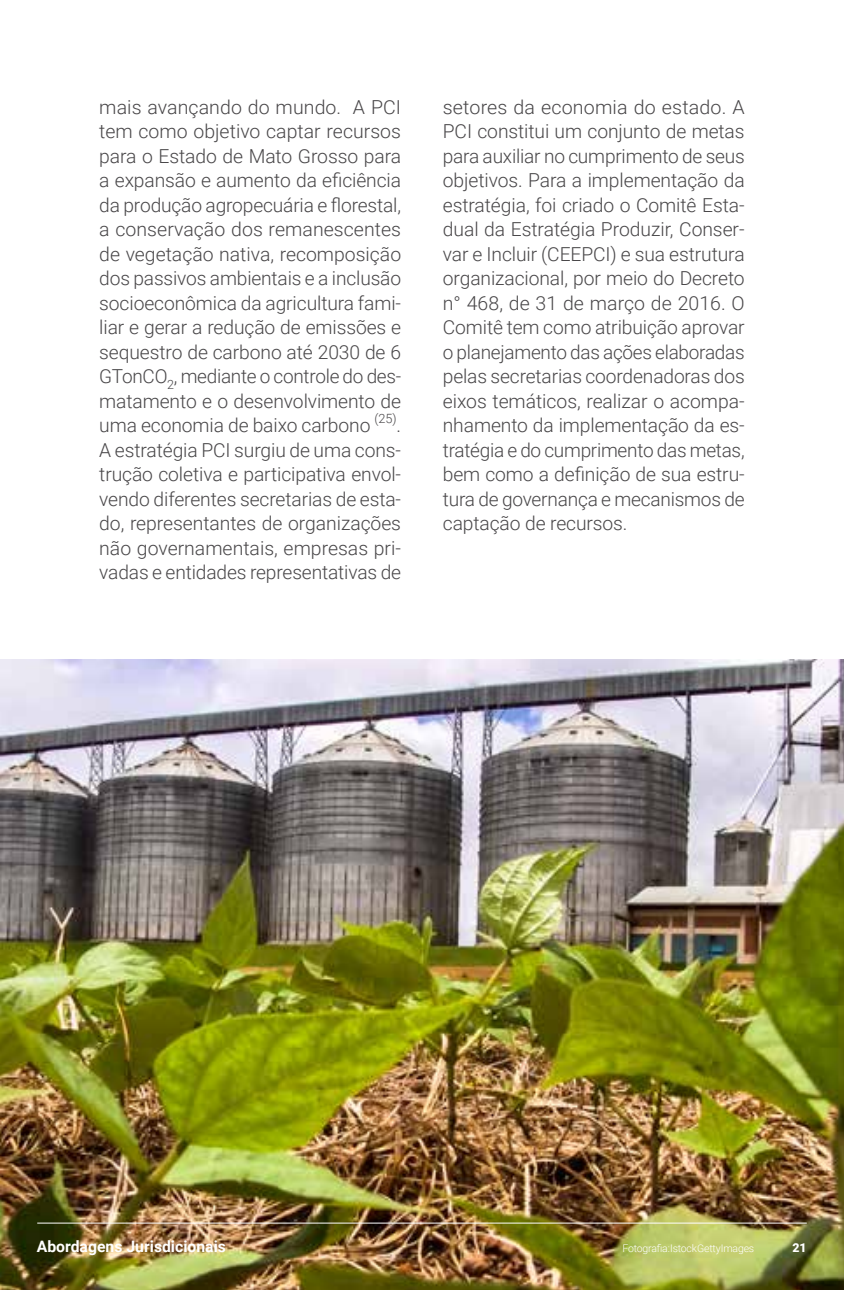
<style>
.page{position:relative;width:844px;height:1290px;background:#fff}
.page>*{position:absolute;margin:0;border:0;box-sizing:border-box;transform-origin:0 0}
.t1{font:300 19.25px/24.5px "Roboto";letter-spacing:-.005em;color:#484648;text-align:justify}
.t2{font:700 15.75px "Roboto";color:#fff}
.t3{font:300 12.78px "Roboto";color:#484648}
.t4{font:900 12.25px "Roboto";color:#fff}
.t5{font:300 10.5px "Roboto";letter-spacing:-.02em;color:#fff}
</style>
<div class="page">
<img style="left:0;top:660px;width:843px;height:630px">
<hr style="left:37px;top:1222px;width:769px;height:1px;background:#fff">
<p class="t1" style="left:99px;top:94px;width:303px">mais avançando do mundo. A PCI tem como objetivo captar recursos para o Estado de Mato Grosso para a expansão e aumento da eficiência da produção agropecuária e florestal, a conservação dos remanescentes de vegetação nativa, recomposição dos passivos ambientais e a inclusão socioeconômica da agricultura fami&shy;liar e gerar a redução de emissões e sequestro de carbono até 2030 de 6<br>GTonCO<sub>2</sub>, mediante o controle do des&shy;matamento e o desenvolvimento de uma economia de baixo carbono</p>
<p class="t3" style="left:374px;top:409px;width:24px">(25)</p>
<p class="t1" style="left:99px;top:412px;width:303px;text-indent:297px">.<br>A estratégia PCI surgiu de uma cons&shy;trução coletiva e participativa envol&shy;vendo diferentes secretarias de esta&shy;do, representantes de organizações não governamentais, empresas pri&shy;vadas e entidades representativas de</p>
<p class="t1" style="left:442px;top:94px;width:303px">setores da economia do estado. A PCI constitui um conjunto de metas para auxiliar no cumprimento de seus objetivos. Para a implementação da estratégia, foi criado o Comitê Esta&shy;dual da Estratégia Produzir, Conser&shy;var e Incluir (CEEPCI) e sua estrutura organizacional, por meio do Decreto n° 468, de 31 de março de 2016. O Comitê tem como atribuição aprovar o planejamento das ações elaboradas pelas secretarias coordenadoras dos eixos temáticos, realizar o acompa&shy;nhamento da implementação da es&shy;tratégia e do cumprimento das metas, bem como a definição de sua estru&shy;tura de governança e mecanismos de captação de recursos.</p>
<p class="t2" style="left:37px;top:1235px;width:191px">Abordagens Jurisdicionais</p>
<p class="t5" style="left:622px;top:1241px;width:133px">Fotografia: Istock Getty Images</p>
<p class="t4" style="left:792px;top:1239px;width:16px">21</p>
</div>
